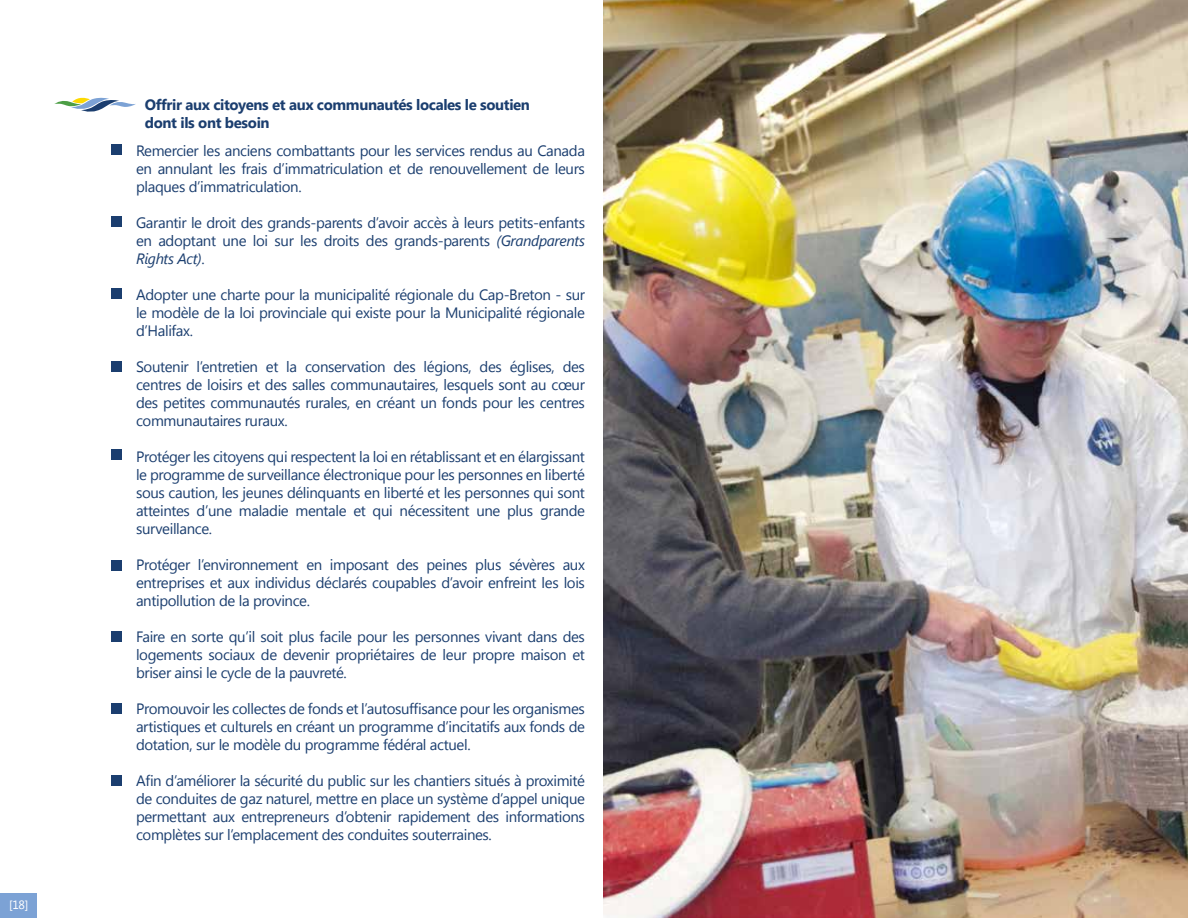
<style>
.page{position:relative;width:1188px;height:918px;background:#fff}
.page>*{position:absolute;margin:0;border:0;box-sizing:border-box;transform-origin:0 0}
.t1{font:15px/18px "Segoe UI";letter-spacing:-.025em;color:#1b3e6f;text-align:justify}
.t2{font:700 15px/18px "Segoe UI";letter-spacing:-.025em;color:#1b3e6f}
.t3{font:12px "Segoe UI";color:#fff}
.s1{font-style:italic}
</style>
<div class="page">
<svg style="left:54px;top:97px;width:82px;height:15px"></svg>
<div style="left:111px;top:144px;width:11px;height:11px;background:#1b3e6f"></div>
<div style="left:111px;top:216px;width:11px;height:11px;background:#1b3e6f"></div>
<div style="left:111px;top:288px;width:11px;height:11px;background:#1b3e6f"></div>
<div style="left:111px;top:361px;width:11px;height:11px;background:#1b3e6f"></div>
<div style="left:111px;top:449px;width:11px;height:11px;background:#1b3e6f"></div>
<div style="left:111px;top:560px;width:11px;height:11px;background:#1b3e6f"></div>
<div style="left:111px;top:631px;width:11px;height:11px;background:#1b3e6f"></div>
<div style="left:111px;top:703px;width:11px;height:11px;background:#1b3e6f"></div>
<div style="left:111px;top:775px;width:11px;height:11px;background:#1b3e6f"></div>
<img style="left:603px;top:0;width:585px;height:918px">
<div style="left:0;top:893px;width:37px;height:25px;background:#7ca2d5"></div>
<p class="t3" style="left:9px;top:896px;width:21px">[18]</p>
<p class="t2" style="left:145px;top:95px;width:387px">Offrir aux citoyens et aux communautés locales le soutien dont ils ont besoin</p>
<p class="t1" style="left:136px;top:141px;width:450px">Remercier les anciens combattants pour les services rendus au Canada en annulant les frais d’immatriculation et de renouvellement de leurs plaques d’immatriculation.</p>
<p class="t1" style="left:136px;top:213px;width:450px">Garantir le droit des grands-parents d’avoir accès à leurs petits-enfants en adoptant une loi sur les droits des grands-parents <span class="s1">(Grandparents Rights Act)</span>.</p>
<p class="t1" style="left:136px;top:285px;width:450px">Adopter une charte pour la municipalité régionale du Cap-Breton - sur le modèle de la loi provinciale qui existe pour la Municipalité régionale d’Halifax.</p>
<p class="t1" style="left:136px;top:357px;width:450px">Soutenir l’entretien et la conservation des légions, des églises, des centres de loisirs et des salles communautaires, lesquels sont au cœur des petites communautés rurales, en créant un fonds pour les centres communautaires ruraux.</p>
<p class="t1" style="left:136px;top:447px;width:450px">Protéger les citoyens qui respectent la loi en rétablissant et en élargissant le programme de surveillance électronique pour les personnes en liberté sous caution, les jeunes délinquants en liberté et les personnes qui sont atteintes d’une maladie mentale et qui nécessitent une plus grande surveillance.</p>
<p class="t1" style="left:136px;top:555px;width:450px">Protéger l’environnement en imposant des peines plus sévères aux entreprises et aux individus déclarés coupables d’avoir enfreint les lois antipollution de la province.</p>
<p class="t1" style="left:136px;top:627px;width:450px">Faire en sorte qu’il soit plus facile pour les personnes vivant dans des logements sociaux de devenir propriétaires de leur propre maison et briser ainsi le cycle de la pauvreté.</p>
<p class="t1" style="left:136px;top:699px;width:450px">Promouvoir les collectes de fonds et l’autosuffisance pour les organismes artistiques et culturels en créant un programme d’incitatifs aux fonds de dotation, sur le modèle du programme fédéral actuel.</p>
<p class="t1" style="left:136px;top:771px;width:450px">Afin d’améliorer la sécurité du public sur les chantiers situés à proximité de conduites de gaz naturel, mettre en place un système d’appel unique permettant aux entrepreneurs d’obtenir rapidement des informations complètes sur l’emplacement des conduites souterraines.</p>
</div>
